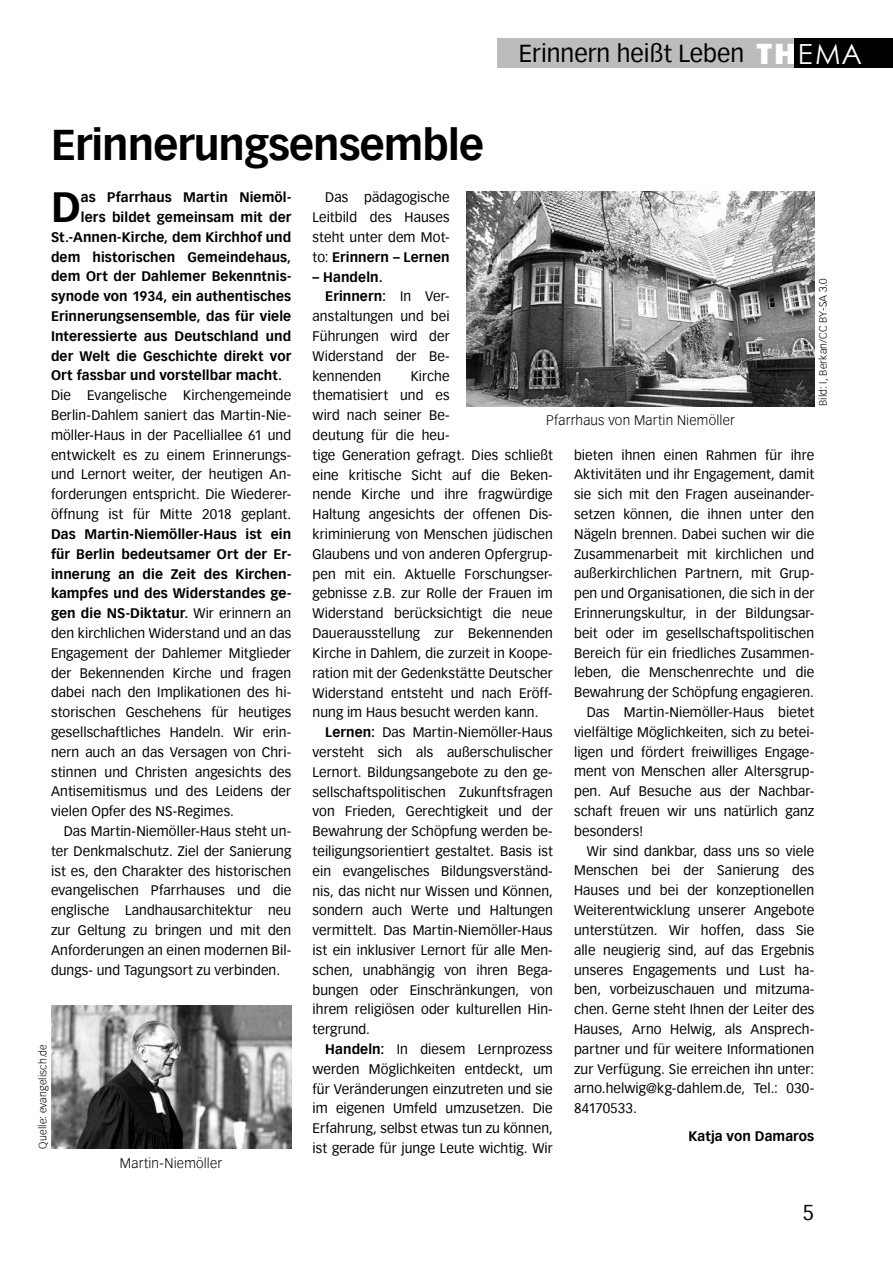
<style>
.page{position:relative;width:893px;height:1263px;background:#fff}
.page>*{position:absolute;margin:0;border:0;box-sizing:border-box;transform-origin:0 0}
.t1{font:700 42px "Vectora Com";letter-spacing:-.02em;color:#000}
.t2{font:700 41.25px "Vectora Com";color:#000}
.t3{font:24px "Vectora Com";color:#000}
.t4{font:21px "Vectora Com";color:#000}
.t5{font:13.5px/19.8px "Vectora Com";letter-spacing:.005em;color:#000;text-align:justify}
.t6{font:700 13.5px "Vectora Com";letter-spacing:.005em;color:#000}
.t7{font:300 13.5px "Vectora Com";letter-spacing:.015em;color:#000}
.t8{font:300 10.5px "Vectora Com";letter-spacing:.015em;color:#000}
.s1{font-family:"Franklin Gothic";font-weight:800;font-size:30px;color:#fff}
.s2{font-family:"Century Gothic";font-size:27.75px;color:#fff}
.s3{font-weight:700}
.s4{font-weight:400}
</style>
<div class="page">
<div style="left:497px;top:38px;width:251px;height:30px;background:#bcbcbc"></div>
<div style="left:748px;top:38px;width:48px;height:30px;background:#bcbcbc"></div>
<div style="left:794px;top:38px;width:99px;height:30px;background:#000"></div>
<img style="left:467px;top:192px;width:347px;height:214px">
<img style="left:51px;top:1005px;width:240px;height:143px">
<h3 class="t3" style="left:519px;top:40px;width:345px">Erinnern heißt Leben <span class="s1">TH</span><span class="s2">EMA</span></h3>
<h1 class="t1" style="left:51px;top:120px;width:434px">Erinnerungsensemble</h1>
<h2 class="t2" style="left:51px;top:182px;width:31px">D</h2>
<p class="t6" style="left:81px;top:189px;width:212px">as Pfarrhaus Martin Niemöl-</p>
<p class="t5" style="left:313px;top:188px;width:139px;text-indent:13px">Das pädagogische Leitbild des Hauses steht unter dem Mot&shy;to: <span class="s3">Erinnern – Lernen</span></p>
<p class="t6" style="left:313px;top:268px;width:72px">– Handeln.</p>
<p class="t6" style="left:325px;top:288px;width:126px">Erinnern: <span class="s4">In Ver-</span></p>
<p class="t5" style="left:313px;top:306px;width:139px">anstaltungen und bei</p>
<p class="t5" style="left:313px;top:326px;width:139px">Führungen wird der</p>
<p class="t5" style="left:313px;top:346px;width:139px">Widerstand der Be-</p>
<p class="t5" style="left:313px;top:366px;width:70px">kennenden</p>
<p class="t6" style="left:81px;top:209px;width:212px">lers bildet gemeinsam mit der</p>
<p class="t6" style="left:51px;top:229px;width:242px">St.-Annen-Kirche, dem Kirchhof und</p>
<p class="t6" style="left:51px;top:248px;width:242px">dem historischen Gemeindehaus,</p>
<p class="t6" style="left:51px;top:268px;width:242px">dem Ort der Dahlemer Bekenntnis-</p>
<p class="t6" style="left:51px;top:288px;width:242px">synode von 1934, ein authentisches</p>
<p class="t6" style="left:51px;top:308px;width:242px">Erinnerungsensemble, das für viele</p>
<p class="t6" style="left:51px;top:328px;width:242px">Interessierte aus Deutschland und</p>
<p class="t6" style="left:51px;top:348px;width:242px">der Welt die Geschichte direkt vor</p>
<p class="t6" style="left:51px;top:367px;width:233px">Ort fassbar und vorstellbar macht.</p>
<p class="t5" style="left:51px;top:386px;width:242px">Die Evangelische Kirchengemeinde Berlin-Dahlem saniert das Martin-Nie&shy;möller-Haus in der Pacelliallee 61 und entwickelt es zu einem Erinnerungs&shy;und Lernort weiter, der heutigen An&shy;forderungen entspricht. Die Wiederer&shy;öffnung ist für Mitte 2018 geplant.</p>
<p class="t5" style="left:51px;top:524px;width:242px"><span class="s3">Das Martin-Niemöller-Haus ist ein für Berlin bedeutsamer Ort der Er&shy;innerung an die Zeit des Kirchen&shy;kampfes und des Widerstandes ge&shy;gen die NS-Diktatur.</span> Wir erinnern an den kirchlichen Widerstand und an das Engagement der Dahlemer Mitglieder der Bekennenden Kirche und fragen dabei nach den Implikationen des hi&shy;storischen Geschehens für heutiges gesellschaftliches Handeln. Wir erin&shy;nern auch an das Versagen von Chri&shy;stinnen und Christen angesichts des Antisemitismus und des Leidens der vielen Opfer des NS-Regimes.</p>
<p class="t5" style="left:51px;top:821px;width:242px;text-indent:13px">Das Martin-Niemöller-Haus steht un&shy;ter Denkmalschutz. Ziel der Sanierung ist es, den Charakter des historischen evangelischen Pfarrhauses und die englische Landhausarchitektur neu zur Geltung zu bringen und mit den Anforderungen an einen modernen Bil&shy;dungs- und Tagungsort zu verbinden.</p>
<p class="t8" style="left:817px;top:406px;width:129px;rotate:-90deg">Bild: I, Berkan/CC BY-SA 3.0</p>
<p class="t5" style="left:313px;top:366px;width:242px;text-align:left;text-indent:98px">Kirche<br>thematisiert und es<br>wird nach seiner Be-<br>deutung für die heu-<br>tige Generation gefragt. Dies schließt eine kritische Sicht auf die Beken&shy;nende Kirche und ihre fragwürdige<br>Haltung angesichts der offenen Dis&shy;kriminierung von Menschen jüdischen<br>Glaubens und von anderen Opfergrup&shy;pen mit ein. Aktuelle Forschungser&shy;gebnisse z.B. zur Rolle der Frauen im<br>Widerstand berücksichtigt die neue<br>Dauerausstellung zur Bekennenden<br>Kirche in Dahlem, die zurzeit in Koope&shy;ration mit der Gedenkstätte Deutscher<br>Widerstand entsteht und nach Eröff&shy;nung im Haus besucht werden kann.</p>
<p class="t5" style="left:313px;top:722px;width:242px;text-indent:13px"><span class="s3">Lernen:</span> Das Martin-Niemöller-Haus versteht sich als außerschulischer Lernort. Bildungsangebote zu den ge&shy;sellschaftspolitischen Zukunftsfragen von Frieden, Gerechtigkeit und der Bewahrung der Schöpfung werden be&shy;teiligungsorientiert gestaltet. Basis ist ein evangelisches Bildungsverständ&shy;nis, das nicht nur Wissen und Können, sondern auch Werte und Haltungen vermittelt. Das Martin-Niemöller-Haus ist ein inklusiver Lernort für alle Men&shy;schen, unabhängig von ihren Bega&shy;bungen oder Einschränkungen, von ihrem religiösen oder kulturellen Hin&shy;tergrund.</p>
<p class="t5" style="left:313px;top:1039px;width:242px;text-indent:13px"><span class="s3">Handeln:</span> In diesem Lernprozess werden Möglichkeiten entdeckt, um für Veränderungen einzutreten und sie im eigenen Umfeld umzusetzen. Die Erfahrung, selbst etwas tun zu können, ist gerade für junge Leute wichtig. Wir</p>
<p class="t7" style="left:546px;top:412px;width:190px">Pfarrhaus von Martin Niemöller</p>
<p class="t5" style="left:574px;top:445px;width:242px">bieten ihnen einen Rahmen für ihre</p>
<p class="t5" style="left:574px;top:465px;width:242px">Aktivitäten und ihr Engagement, damit</p>
<p class="t5" style="left:574px;top:484px;width:242px">sie sich mit den Fragen auseinander-</p>
<p class="t5" style="left:574px;top:504px;width:242px">setzen können, die ihnen unter den</p>
<p class="t5" style="left:574px;top:524px;width:242px">Nägeln brennen. Dabei suchen wir die</p>
<p class="t5" style="left:574px;top:544px;width:242px">Zusammenarbeit mit kirchlichen und</p>
<p class="t5" style="left:574px;top:564px;width:242px">außerkirchlichen Partnern, mit Grup-</p>
<p class="t5" style="left:574px;top:583px;width:242px">pen und Organisationen, die sich in der</p>
<p class="t5" style="left:574px;top:603px;width:242px">Erinnerungskultur, in der Bildungsar-</p>
<p class="t5" style="left:574px;top:623px;width:242px">beit oder im gesellschaftspolitischen</p>
<p class="t5" style="left:574px;top:643px;width:242px">Bereich für ein friedliches Zusammen-</p>
<p class="t5" style="left:574px;top:663px;width:242px">leben, die Menschenrechte und die</p>
<p class="t5" style="left:574px;top:682px;width:241px">Bewahrung der Schöpfung engagieren.</p>
<p class="t5" style="left:587px;top:702px;width:229px">Das Martin-Niemöller-Haus bietet</p>
<p class="t5" style="left:574px;top:722px;width:242px">vielfältige Möglichkeiten, sich zu betei-</p>
<p class="t5" style="left:574px;top:742px;width:242px">ligen und fördert freiwilliges Engage-</p>
<p class="t5" style="left:574px;top:762px;width:242px">ment von Menschen aller Altersgrup-</p>
<p class="t5" style="left:574px;top:781px;width:242px">pen. Auf Besuche aus der Nachbar-</p>
<p class="t5" style="left:574px;top:801px;width:242px">schaft freuen wir uns natürlich ganz</p>
<p class="t5" style="left:574px;top:821px;width:71px">besonders!</p>
<p class="t5" style="left:587px;top:841px;width:229px">Wir sind dankbar, dass uns so viele</p>
<p class="t5" style="left:574px;top:861px;width:242px">Menschen bei der Sanierung des</p>
<p class="t5" style="left:574px;top:880px;width:242px">Hauses und bei der konzeptionellen</p>
<p class="t5" style="left:574px;top:900px;width:242px">Weiterentwicklung unserer Angebote</p>
<p class="t5" style="left:574px;top:920px;width:242px">unterstützen. Wir hoffen, dass Sie</p>
<p class="t5" style="left:574px;top:940px;width:242px">alle neugierig sind, auf das Ergebnis</p>
<p class="t5" style="left:574px;top:960px;width:242px">unseres Engagements und Lust ha-</p>
<p class="t5" style="left:574px;top:980px;width:242px">ben, vorbeizuschauen und mitzuma-</p>
<p class="t5" style="left:574px;top:999px;width:242px">chen. Gerne steht Ihnen der Leiter des</p>
<p class="t5" style="left:574px;top:1019px;width:242px">Hauses, Arno Helwig, als Ansprech-</p>
<p class="t5" style="left:574px;top:1039px;width:242px">partner und für weitere Informationen</p>
<p class="t5" style="left:574px;top:1059px;width:242px">zur Verfügung. Sie erreichen ihn unter:</p>
<p class="t5" style="left:574px;top:1079px;width:242px">arno.helwig@kg-dahlem.de, Tel.: 030-</p>
<p class="t5" style="left:574px;top:1098px;width:64px">84170533.</p>
<p class="t6" style="left:688px;top:1128px;width:127px">Katja von Damaros</p>
<p class="t8" style="left:36px;top:1148px;width:106px;rotate:-90deg">Quelle: evangelisch.de</p>
<p class="t7" style="left:120px;top:1154px;width:104px">Martin-Niemöller</p>
<h3 class="t4" style="left:803px;top:1200px;width:13px">5</h3>
</div>
